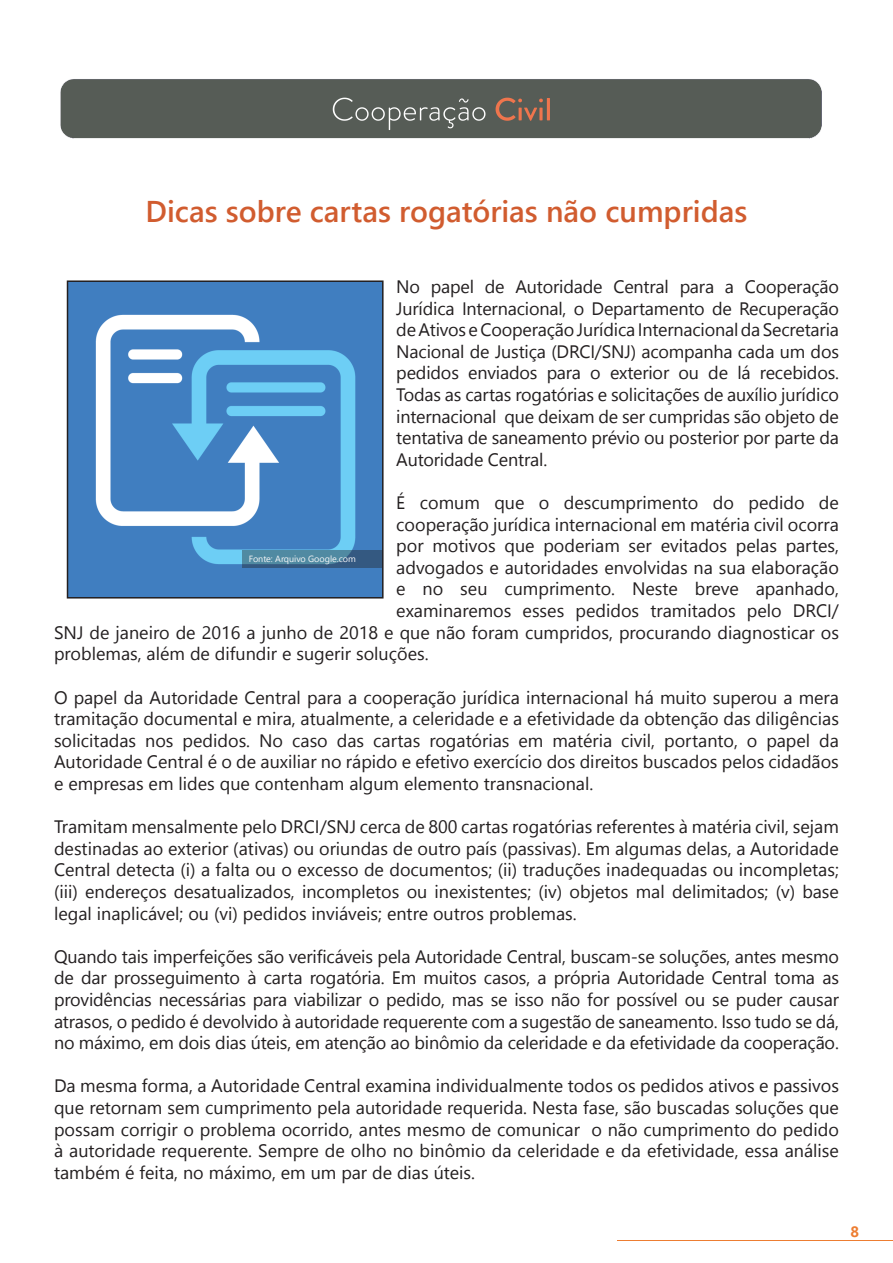
<style>
.page{position:relative;width:893px;height:1263px;background:#fff}
.page>*{position:absolute;margin:0;border:0;box-sizing:border-box;transform-origin:0 0}
.t1{font:600 30px "Segoe UI";color:#d15c2f}
.t2{font:18px/21.6px "Segoe UI";color:#231f20;text-align:justify}
.t3{font:700 15px "Segoe UI";color:#ed7d31}
.t4{font:9px "Segoe UI";letter-spacing:-.005em;color:#f7f7f8}
</style>
<div class="page">
<hr style="left:617px;top:1240px;width:276px;height:1px;background:#ed7d31">
<img style="left:60px;top:79px;width:762px;height:60px">
<img style="left:70px;top:283px;width:311px;height:312px">
<div style="left:67px;top:280px;width:317px;height:318px;border:2px solid #231f20"></div>
<svg style="left:242px;top:551px;width:139px;height:17px;background:#447493"></svg>
<p class="t1" style="left:146px;top:187px;width:603px">Dicas sobre cartas rogatórias não cumpridas</p>
<p class="t2" style="left:396px;top:275px;width:444px">No papel de Autoridade Central para a Cooperação Jurídica Internacional, o Departamento de Recuperação de Ativos e Cooperação Jurídica Internacional da Secretaria Nacional de Justiça (DRCI/SNJ) acompanha cada um dos pedidos enviados para o exterior ou de lá recebidos.<br>Todas as cartas rogatórias e solicitações de auxílio jurídico internacional que deixam de ser cumpridas são objeto de tentativa de saneamento prévio ou posterior por parte da Autoridade Central.</p>
<p class="t2" style="left:396px;top:491px;width:444px">É comum que o descumprimento do pedido de</p>
<p class="t2" style="left:396px;top:513px;width:444px">cooperação jurídica internacional em matéria civil ocorra</p>
<p class="t2" style="left:396px;top:535px;width:444px">por motivos que poderiam ser evitados pelas partes,</p>
<p class="t2" style="left:396px;top:556px;width:444px">advogados e autoridades envolvidas na sua elaboração</p>
<p class="t2" style="left:396px;top:578px;width:444px">e no seu cumprimento. Neste breve apanhado,</p>
<p class="t2" style="left:396px;top:599px;width:444px">examinaremos esses pedidos tramitados pelo DRCI/</p>
<p class="t2" style="left:54px;top:621px;width:786px">SNJ de janeiro de 2016 a junho de 2018 e que não foram cumpridos, procurando diagnosticar os</p>
<p class="t2" style="left:54px;top:643px;width:376px">problemas, além de difundir e sugerir soluções.</p>
<p class="t2" style="left:54px;top:686px;width:786px">O papel da Autoridade Central para a cooperação jurídica internacional há muito superou a mera tramitação documental e mira, atualmente, a celeridade e a efetividade da obtenção das diligências solicitadas nos pedidos. No caso das cartas rogatórias em matéria civil, portanto, o papel da Autoridade Central é o de auxiliar no rápido e efetivo exercício dos direitos buscados pelos cidadãos e empresas em lides que contenham algum elemento transnacional.</p>
<p class="t2" style="left:54px;top:815px;width:786px">Tramitam mensalmente pelo DRCI/SNJ cerca de 800 cartas rogatórias referentes à matéria civil, sejam destinadas ao exterior (ativas) ou oriundas de outro país (passivas). Em algumas delas, a Autoridade Central detecta (i) a falta ou o excesso de documentos; (ii) traduções inadequadas ou incompletas; (iii) endereços desatualizados, incompletos ou inexistentes; (iv) objetos mal delimitados; (v) base legal inaplicável; ou (vi) pedidos inviáveis; entre outros problemas.</p>
<p class="t2" style="left:54px;top:945px;width:786px">Quando tais imperfeições são verificáveis pela Autoridade Central, buscam-se soluções, antes mesmo de dar prosseguimento à carta rogatória. Em muitos casos, a própria Autoridade Central toma as providências necessárias para viabilizar o pedido, mas se isso não for possível ou se puder causar atrasos, o pedido é devolvido à autoridade requerente com a sugestão de saneamento. Isso tudo se dá, no máximo, em dois dias úteis, em atenção ao binômio da celeridade e da efetividade da cooperação.</p>
<p class="t2" style="left:54px;top:1075px;width:786px">Da mesma forma, a Autoridade Central examina individualmente todos os pedidos ativos e passivos que retornam sem cumprimento pela autoridade requerida. Nesta fase, são buscadas soluções que possam corrigir o problema ocorrido, antes mesmo de comunicar o não cumprimento do pedido à autoridade requerente. Sempre de olho no binômio da celeridade e da efetividade, essa análise também é feita, no máximo, em um par de dias úteis.</p>
<p class="t4" style="left:249px;top:551px;width:108px">Fonte: Arquivo Google.com</p>
<p class="t3" style="left:850px;top:1220px;width:10px">8</p>
</div>
